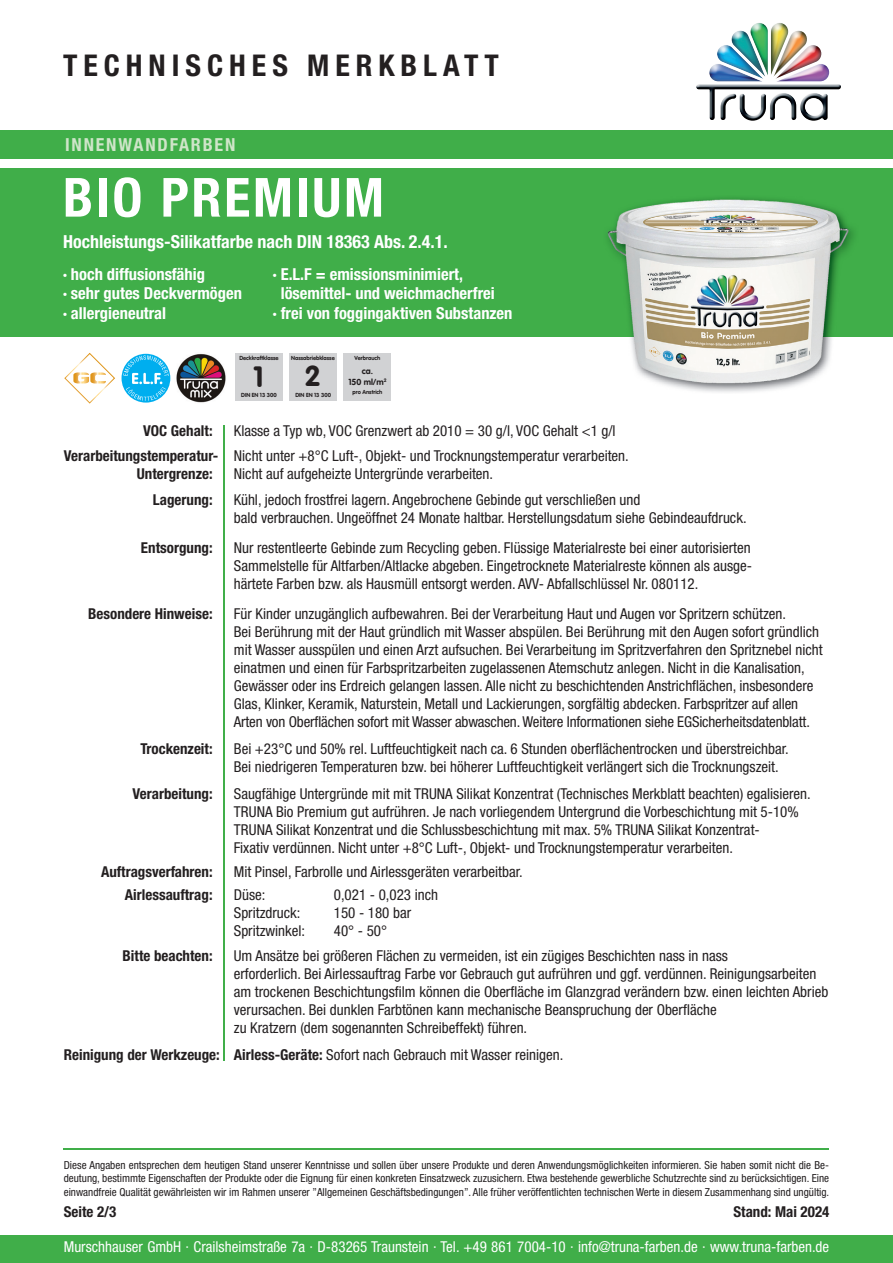
<style>
.page{position:relative;width:893px;height:1263px;background:#fff}
.page>*{position:absolute;margin:0;border:0;box-sizing:border-box;transform-origin:0 0}
.t1{font:700 condensed 54px "Helvetica Neue LT Pro";letter-spacing:.05em;color:#fff}
.t2{font:700 condensed 30px "Helvetica Neue LT Pro";letter-spacing:.2em;color:#231f20}
.t3{font:28.65px "VAG Rounded Bold";color:#231f20}
.t4{font:700 condensed 18px "Helvetica Neue LT Pro";color:#fff}
.t5{font:700 condensed 18px "Helvetica Neue LT Pro";letter-spacing:.1em;color:#cfe5c9}
.t6{font:700 condensed 16.5px/19.5px "Helvetica Neue LT Pro";color:#fff}
.t7{font:condensed 15px/18px "Helvetica Neue LT Pro";color:#231f20}
.t8{font:700 condensed 15px "Helvetica Neue LT Pro";color:#231f20}
.t9{font:condensed 15px "Helvetica Neue LT Pro";color:#fff}
.t10{font:condensed 11.1px/13.5px "Helvetica Neue LT Pro";color:#231f20;text-align:justify}
.t11{font:8.55px/10.5px "VAG Rounded Bold";color:#231f20;text-align:center}
.t12{font:5.7px "VAG Rounded Bold";color:#231f20}
.s1{font-weight:700}
.s2{font-weight:400}
</style>
<div class="page">
<div style="left:0;top:1235px;width:893px;height:28px;background:#40ae49"></div>
<hr style="left:223px;top:425px;width:2px;height:636px;background:#40ae49">
<hr style="left:64px;top:1148px;width:765px;height:2px;background:#40ae49">
<div style="left:0;top:168px;width:893px;height:169px;background:#40ae49"></div>
<div style="left:0;top:130px;width:893px;height:29px;background:#40ae49"></div>
<img style="left:696px;top:23px;width:145px;height:98px">
<svg style="left:64px;top:353px;width:51px;height:51px"></svg>
<img style="left:176px;top:353px;width:50px;height:50px">
<svg style="left:120px;top:352px;width:52px;height:52px"></svg>
<svg style="left:122px;top:354px;width:48px;height:49px"></svg>
<div style="left:235px;top:353px;width:48px;height:48px;background:#d1d2d4"></div>
<div style="left:289px;top:353px;width:48px;height:48px;background:#d1d2d4"></div>
<div style="left:344px;top:353px;width:47px;height:48px;background:#d1d2d4"></div>
<img style="left:607px;top:197px;width:247px;height:196px">
<h2 class="t2" style="left:63px;top:47px;width:437px">TECHNISCHES MERKBLATT</h2>
<p class="t5" style="left:65px;top:133px;width:172px">INNENWANDFARBEN</p>
<h1 class="t1" style="left:63px;top:165px;width:322px">BIO PREMIUM</h1>
<p class="t4" style="left:63px;top:230px;width:386px">Hochleistungs-Silikatfarbe nach DIN 18363 Abs. 2.4.1.</p>
<p class="t6" style="left:63px;top:264px;width:180px">· hoch diffusionsfähig<br>· sehr gutes Deckvermögen · allergieneutral</p>
<p class="t6" style="left:273px;top:264px;width:192px">· E.L.F = emissionsminimiert,</p>
<p class="t6" style="left:281px;top:283px;width:216px">lösemittel- und weichmacherfrei</p>
<p class="t6" style="left:273px;top:303px;width:241px">· frei von foggingaktiven Substanzen</p>
<p class="t12" style="left:239px;top:355px;width:41px">Deckkraftklasse</p>
<p class="t12" style="left:291px;top:355px;width:45px">Nassabriebklasse</p>
<p class="t12" style="left:354px;top:355px;width:27px">Verbrauch</p>
<p class="t12" style="left:241px;top:392px;width:37px">DIN EN 13 300</p>
<p class="t12" style="left:295px;top:392px;width:37px">DIN EN 13 300</p>
<h3 class="t3" style="left:253px;top:360px;width:12px">1</h3>
<h3 class="t3" style="left:305px;top:359px;width:18px">2</h3>
<p class="t11" style="left:348px;top:366px;width:40px">ca.<br>150 ml/m<sup>2</sup></p>
<p class="t12" style="left:353px;top:388px;width:31px">pro Anstrich</p>
<p class="t7" style="left:64px;top:418px;width:566px;line-height:25.5px;text-indent:170px">Klasse a Typ wb, VOC Grenzwert ab 2010 = 30 g/l, VOC Gehalt &lt;1 g/l<br><span class="s1">Verarbeitungstemperatur-</span> Nicht unter +8°C Luft-, Objekt- und Trocknungstemperatur verarbeiten.</p>
<p class="t8" style="left:137px;top:465px;width:77px">Untergrenze:</p>
<p class="t7" style="left:234px;top:465px;width:261px">Nicht auf aufgeheizte Untergründe verarbeiten.</p>
<p class="t8" style="left:153px;top:490px;width:61px">Lagerung:</p>
<p class="t7" style="left:234px;top:491px;width:514px">Kühl, jedoch frostfrei lagern. Angebrochene Gebinde gut verschließen und<br>bald verbrauchen. Ungeöffnet 24 Monate haltbar. Herstellungsdatum siehe Gebindeaufdruck.</p>
<p class="t8" style="left:141px;top:538px;width:73px">Entsorgung:</p>
<p class="t7" style="left:234px;top:539px;width:520px;text-align:justify">Nur restentleerte Gebinde zum Recycling geben. Flüssige Materialreste bei einer autorisierten Sammelstelle für Altfarben/Altlacke abgeben. Eingetrocknete Materialreste können als ausge&shy;härtete Farben bzw. als Hausmüll entsorgt werden. AVV- Abfallschlüssel Nr. 080112.</p>
<p class="t8" style="left:88px;top:604px;width:126px">Besondere Hinweise:</p>
<p class="t7" style="left:234px;top:605px;width:590px">Für Kinder unzugänglich aufbewahren. Bei der Verarbeitung Haut und Augen vor Spritzern schützen.<br>Bei Berührung mit der Haut gründlich mit Wasser abspülen. Bei Berührung mit den Augen sofort gründlich mit Wasser ausspülen und einen Arzt aufsuchen. Bei Verarbeitung im Spritzverfahren den Spritznebel nicht einatmen und einen für Farbspritzarbeiten zugelassenen Atemschutz anlegen. Nicht in die Kanalisation, Gewässer oder ins Erdreich gelangen lassen. Alle nicht zu beschichtenden Anstrichflächen, insbesondere Glas, Klinker, Keramik, Naturstein, Metall und Lackierungen, sorgfältig abdecken. Farbspritzer auf allen Arten von Oberflächen sofort mit Wasser abwaschen. Weitere Informationen siehe EGSicherheitsdatenblatt.</p>
<p class="t8" style="left:140px;top:739px;width:74px">Trockenzeit:</p>
<p class="t7" style="left:234px;top:740px;width:556px">Bei +23°C und 50% rel. Luftfeuchtigkeit nach ca. 6 Stunden oberflächentrocken und überstreichbar.<br>Bei niedrigeren Temperaturen bzw. bei höherer Luftfeuchtigkeit verlängert sich die Trocknungszeit.</p>
<p class="t8" style="left:132px;top:784px;width:82px">Verarbeitung:</p>
<p class="t7" style="left:234px;top:785px;width:578px">Saugfähige Untergründe mit mit TRUNA Silikat Konzentrat (Technisches Merkblatt beachten) egalisieren.<br>TRUNA Bio Premium gut aufrühren. Je nach vorliegendem Untergrund die Vorbeschichtung mit 5-10% TRUNA Silikat Konzentrat und die Schlussbeschichtung mit max. 5% TRUNA Silikat Konzentrat-<br>Fixativ verdünnen. Nicht unter +8°C Luft-, Objekt- und Trocknungstemperatur verarbeiten.</p>
<p class="t8" style="left:101px;top:862px;width:113px">Auftragsverfahren:</p>
<p class="t7" style="left:234px;top:863px;width:290px">Mit Pinsel, Farbrolle und Airlessgeräten verarbeitbar.</p>
<p class="t8" style="left:125px;top:885px;width:89px">Airlessauftrag:</p>
<p class="t7" style="left:234px;top:885px;width:33px">Düse:</p>
<p class="t7" style="left:334px;top:885px;width:106px">0,021 - 0,023 inch</p>
<p class="t7" style="left:234px;top:903px;width:68px">Spritzdruck:</p>
<p class="t7" style="left:334px;top:903px;width:79px">150 - 180 bar</p>
<p class="t7" style="left:234px;top:921px;width:73px">Spritzwinkel:</p>
<p class="t7" style="left:334px;top:921px;width:55px">40° - 50°</p>
<p class="t8" style="left:123px;top:946px;width:91px">Bitte beachten:</p>
<p class="t7" style="left:234px;top:947px;width:596px">Um Ansätze bei größeren Flächen zu vermeiden, ist ein zügiges Beschichten nass in nass<br>erforderlich. Bei Airlessauftrag Farbe vor Gebrauch gut aufrühren und ggf. verdünnen. Reinigungsarbeiten am trockenen Beschichtungsfilm können die Oberfläche im Glanzgrad verändern bzw. einen leichten Abrieb verursachen. Bei dunklen Farbtönen kann mechanische Beanspruchung der Oberfläche<br>zu Kratzern (dem sogenannten Schreibeffekt) führen.</p>
<p class="t8" style="left:64px;top:1045px;width:501px">Reinigung der Werkzeuge: Airless-Geräte: <span class="s2">Sofort nach Gebrauch mit Wasser reinigen.</span></p>
<p class="t8" style="left:143px;top:421px;width:71px">VOC Gehalt:</p>
<p class="t10" style="left:64px;top:1158px;width:767px">Diese Angaben entsprechen dem heutigen Stand unserer Kenntnisse und sollen über unsere Produkte und deren Anwendungsmöglichkeiten informieren. Sie haben somit nicht die Be&shy;deutung, bestimmte Eigenschaften der Produkte oder die Eignung für einen konkreten Einsatzweck zuzusichern. Etwa bestehende gewerbliche Schutzrechte sind zu berücksichtigen. Eine einwandfreie Qualität gewährleisten wir im Rahmen unserer ”Allgemeinen Geschäftsbedingungen”. Alle früher veröffentlichten technischen Werte in diesem Zusammenhang sind ungültig.</p>
<p class="t8" style="left:64px;top:1202px;width:54px">Seite 2/3</p>
<p class="t8" style="left:733px;top:1202px;width:97px">Stand: Mai 2024</p>
<p class="t9" style="left:64px;top:1238px;width:767px">Murschhauser GmbH · Crailsheimstraße 7a · D-83265 Traunstein · Tel. +49 861 7004-10 · info@truna-farben.de · www.truna-farben.de</p>
</div>
